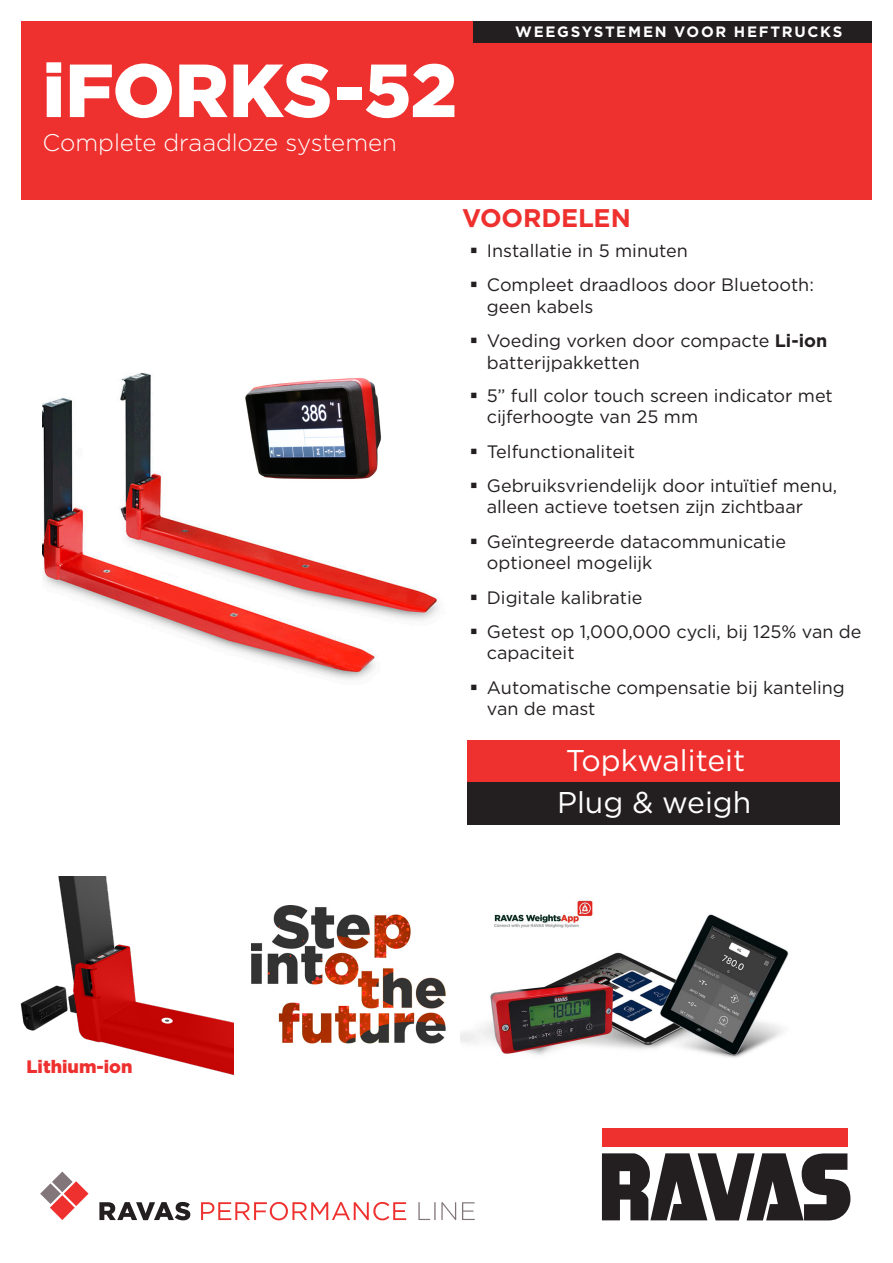
<style>
.page{position:relative;width:893px;height:1263px;background:#fff}
.page>*{position:absolute;margin:0;border:0;box-sizing:border-box;transform-origin:0 0}
.t1{font:900 75px "Gotham";letter-spacing:-.005em;color:#fff}
.t2{font:30px "Gotham";color:#fff}
.t3{font:700 25.5px "Gotham";letter-spacing:-.005em;color:#ee302e}
.t4{font:300 24px "Gotham";letter-spacing:-.005em;color:#fff}
.t5{font:18px/21.6px "Gotham";color:#231f20}
.t6{font:900 18px "Gotham";color:#ee302e}
.t7{font:700 15px "Gotham";letter-spacing:.11em;color:#fff}
.s1{font-weight:700}
</style>
<div class="page">
<img style="left:43px;top:372px;width:396px;height:308px">
<img style="left:209px;top:372px;width:206px;height:122px">
<div style="left:21px;top:21px;width:851px;height:179px;background:#ee312f"></div>
<div style="left:602px;top:1128px;width:245px;height:19px;background:#ee312f"></div>
<svg style="left:602px;top:1153px;width:248px;height:67px"></svg>
<div style="left:473px;top:21px;width:399px;height:22px;background:#231f20"></div>
<svg style="left:40px;top:1171px;width:49px;height:49px"></svg>
<svg style="left:418px;top:1202px;width:57px;height:18px"></svg>
<svg style="left:201px;top:1202px;width:205px;height:18px"></svg>
<svg style="left:99px;top:1202px;width:91px;height:18px"></svg>
<img style="left:460px;top:900px;width:329px;height:158px">
<img style="left:20px;top:876px;width:213px;height:199px">
<img style="left:252px;top:906px;width:193px;height:138px">
<div style="left:468px;top:740px;width:372px;height:42px;background:#ee302e"></div>
<div style="left:468px;top:782px;width:372px;height:43px;background:#231f20"></div>
<p class="t1" style="left:43px;top:39px;width:416px">iFORKS-52</p>
<p class="t4" style="left:43px;top:127px;width:356px">Complete draadloze systemen</p>
<p class="t7" style="left:515px;top:22px;width:329px">WEEGSYSTEMEN VOOR HEFTRUCKS</p>
<p class="t3" style="left:462px;top:201px;width:170px">VOORDELEN</p>
<p class="t5" style="left:487px;top:239px;width:203px">Installatie in 5 minuten</p>
<p class="t5" style="left:487px;top:274px;width:329px">Compleet draadloos door Bluetooth: geen kabels</p>
<p class="t5" style="left:487px;top:330px;width:342px">Voeding vorken door compacte <span class="s1">Li-ion </span>batterijpakketten</p>
<p class="t5" style="left:487px;top:385px;width:347px;line-height:21px">5” full color touch screen indicator met cijferhoogte van 25 mm</p>
<p class="t5" style="left:487px;top:440px;width:150px">Telfunctionaliteit</p>
<p class="t5" style="left:487px;top:475px;width:352px;line-height:21px">Gebruiksvriendelijk door intuïtief menu, alleen actieve toetsen zijn zichtbaar</p>
<p class="t5" style="left:487px;top:530px;width:301px">Geïntegreerde datacommunicatie optioneel mogelijk</p>
<p class="t5" style="left:487px;top:586px;width:157px">Digitale kalibratie</p>
<p class="t5" style="left:487px;top:620px;width:376px">Getest op 1,000,000 cycli, bij 125% van de capaciteit</p>
<p class="t5" style="left:487px;top:676px;width:359px">Automatische compensatie bij kanteling van de mast</p>
<p class="t2" style="left:566px;top:741px;width:181px">Topkwaliteit</p>
<p class="t2" style="left:557px;top:783px;width:196px">Plug &amp; weigh</p>
<p class="t6" style="left:27px;top:1054px;width:107px">Lithium-ion</p>
</div>
